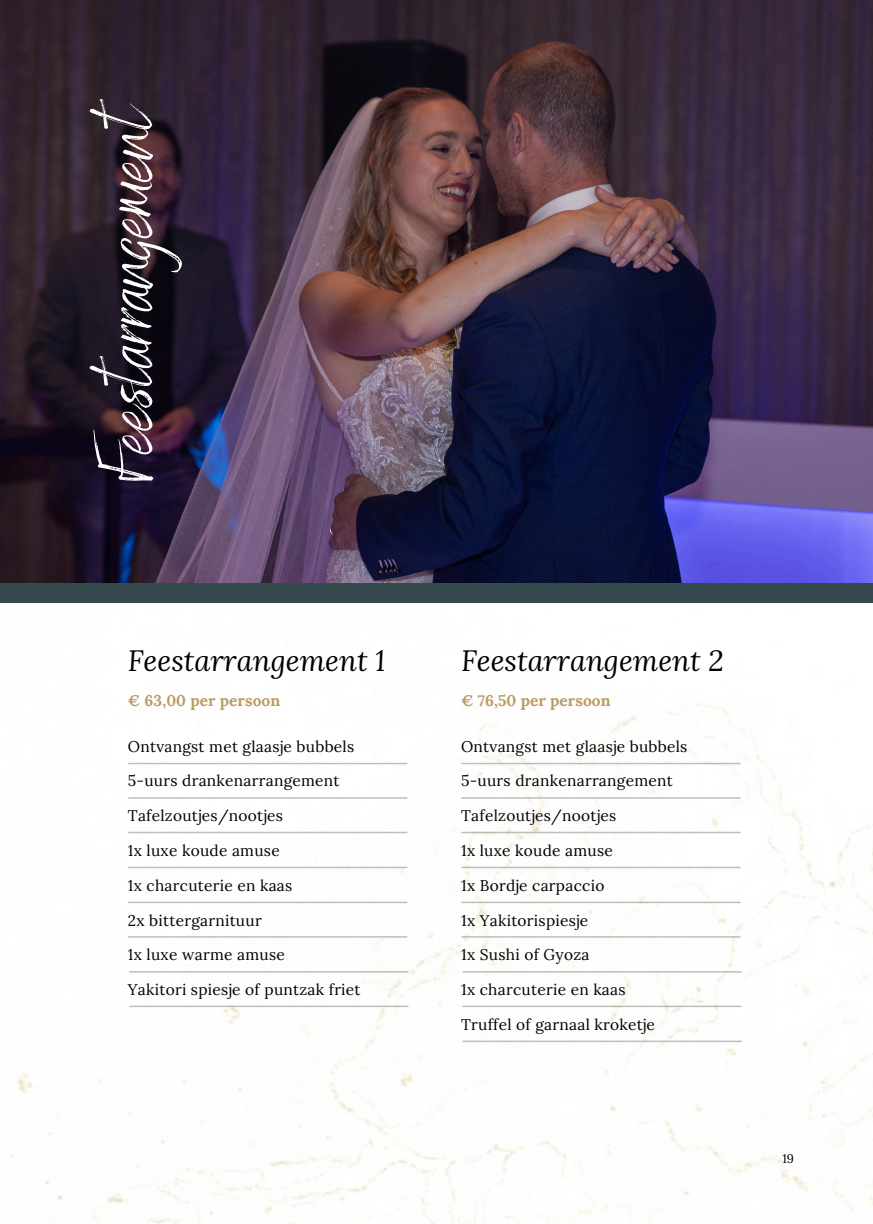
<style>
.page{position:relative;width:873px;height:1224px;background:#fff}
.page>*{position:absolute;margin:0;border:0;box-sizing:border-box;transform-origin:0 0}
.t1{font:81.2px "Benedict";color:#fff}
.t2{font:italic 29.2px "Lora";color:#000}
.t3{font:15.4px "Lora";letter-spacing:.02em;color:#000}
.t4{font:700 15.4px "Lora";letter-spacing:.005em;color:#bb9b61}
.t5{font:12.4px "Lora";color:#000}
</style>
<div class="page">
<img style="left:10px;top:696px;width:863px;height:528px">
<div style="left:0;top:0;width:873px;height:603px;background:#354a4d"></div>
<img style="left:0;top:0;width:873px;height:582px">
<hr style="left:129px;top:797px;width:278px;height:2px;background:#828376">
<hr style="left:129px;top:832px;width:278px;height:1px;background:#828376">
<hr style="left:129px;top:867px;width:278px;height:1px;background:#828376">
<hr style="left:129px;top:902px;width:278px;height:1px;background:#828376">
<hr style="left:129px;top:936px;width:278px;height:2px;background:#828376">
<hr style="left:129px;top:763px;width:278px;height:1px;background:#828376">
<hr style="left:130px;top:971px;width:278px;height:2px;background:#828376">
<hr style="left:130px;top:1006px;width:278px;height:1px;background:#828376">
<hr style="left:462px;top:797px;width:278px;height:2px;background:#828376">
<hr style="left:462px;top:832px;width:278px;height:1px;background:#828376">
<hr style="left:462px;top:867px;width:278px;height:1px;background:#828376">
<hr style="left:462px;top:902px;width:278px;height:1px;background:#828376">
<hr style="left:462px;top:936px;width:278px;height:2px;background:#828376">
<hr style="left:462px;top:763px;width:278px;height:1px;background:#828376">
<hr style="left:463px;top:971px;width:278px;height:2px;background:#828376">
<hr style="left:463px;top:1006px;width:278px;height:1px;background:#828376">
<hr style="left:463px;top:1041px;width:278px;height:1px;background:#828376">
<h1 class="t1" style="left:75px;top:481px;width:384px;rotate:-90deg">Feestarrangement</h1>
<h2 class="t2" style="left:128px;top:641px;width:259px">Feestarrangement 1</h2>
<p class="t4" style="left:128px;top:691px;width:154px">€ 63,00 per persoon</p>
<h2 class="t3" style="left:128px;top:736px;width:228px">Ontvangst met glaasje bubbels</h2>
<p class="t3" style="left:128px;top:771px;width:213px">5-uurs drankenarrangement</p>
<p class="t3" style="left:128px;top:806px;width:157px">Tafelzoutjes/nootjes</p>
<p class="t3" style="left:128px;top:840px;width:153px">1x luxe koude amuse</p>
<p class="t3" style="left:128px;top:875px;width:166px">1x charcuterie en kaas</p>
<p class="t3" style="left:128px;top:910px;width:135px">2x bittergarnituur</p>
<p class="t3" style="left:128px;top:945px;width:158px">1x luxe warme amuse</p>
<p class="t3" style="left:128px;top:980px;width:234px">Yakitori spiesje of puntzak friet</p>
<p class="t2" style="left:461px;top:641px;width:264px">Feestarrangement 2</p>
<p class="t4" style="left:461px;top:691px;width:151px">€ 76,50 per persoon</p>
<p class="t3" style="left:461px;top:736px;width:228px">Ontvangst met glaasje bubbels</p>
<p class="t3" style="left:461px;top:771px;width:213px">5-uurs drankenarrangement</p>
<p class="t3" style="left:461px;top:806px;width:157px">Tafelzoutjes/nootjes</p>
<p class="t3" style="left:461px;top:840px;width:153px">1x luxe koude amuse</p>
<p class="t3" style="left:461px;top:875px;width:145px">1x Bordje carpaccio</p>
<p class="t3" style="left:461px;top:910px;width:129px">1x Yakitorispiesje</p>
<p class="t3" style="left:461px;top:945px;width:130px">1x Sushi of Gyoza</p>
<p class="t3" style="left:461px;top:980px;width:166px">1x charcuterie en kaas</p>
<p class="t3" style="left:461px;top:1014px;width:195px">Truffel of garnaal kroketje</p>
<p class="t5" style="left:782px;top:1151px;width:13px">19</p>
</div>
